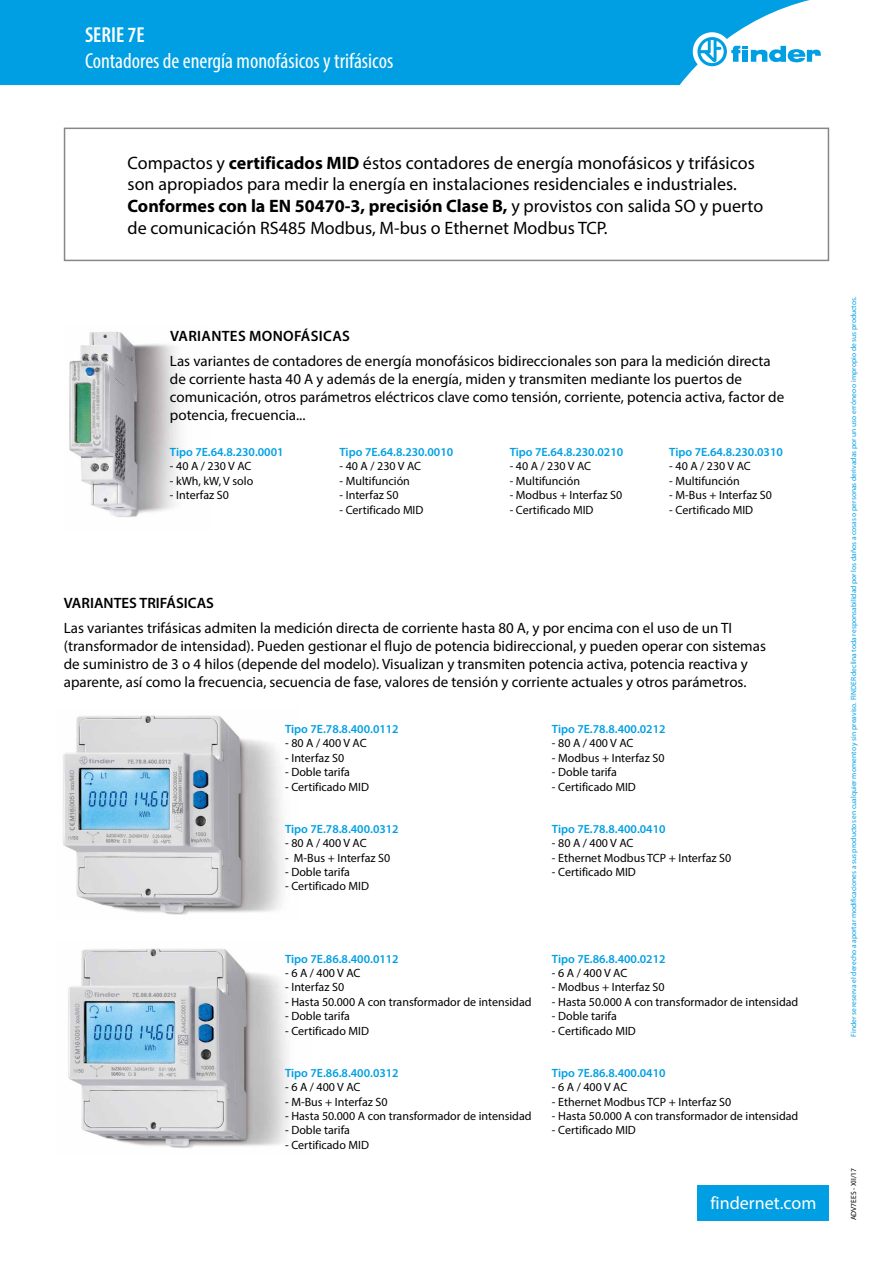
<style>
.page{position:relative;width:893px;height:1263px;background:#fff}
.page>*{position:absolute;margin:0;border:0;box-sizing:border-box;transform-origin:0 0}
.t1{font:condensed 21.75px "Myriad Pro";color:#fff}
.t2{font:600 condensed 21.75px "Myriad Pro";color:#fff}
.t3{font:18px/21.6px "Myriad Pro";color:#000}
.t4{font:18px "Myriad Pro";color:#fff}
.t5{font:15px/18px "Myriad Pro";color:#000}
.t6{font:600 15px "Myriad Pro";letter-spacing:.02em;color:#000}
.t7{font:600 15px "Myriad Pro";color:#000}
.t8{font:12px "Myriad Pro";color:#000}
.t9{font:600 12px "Myriad Pro";color:#009fe3}
.t10{font:7.5px "Myriad Pro";color:#009fe3}
.t11{font:7.5px "Myriad Pro";color:#000}
.s1{font-weight:700}
</style>
<div class="page">
<img style="left:68px;top:948px;width:221px;height:201px">
<div style="left:0;top:0;width:810px;height:85px;background:#009fe3"></div>
<div style="left:693px;top:32px;width:38px;height:39px;background:#fff;border-radius:50%"></div>
<svg style="left:697px;top:37px;width:124px;height:29px"></svg>
<div style="left:64px;top:128px;width:765px;height:133px;border:2px solid #878787"></div>
<img style="left:63px;top:715px;width:221px;height:200px">
<img style="left:69px;top:332px;width:112px;height:185px">
<div style="left:698px;top:1184px;width:131px;height:36px;background:#009fe3"></div>
<h1 class="t2" style="left:85px;top:23px;width:61px">SERIE 7E</h1>
<h1 class="t1" style="left:85px;top:48px;width:310px">Contadores de energía monofásicos y trifásicos</h1>
<p class="t3" style="left:128px;top:152px;width:637px">Compactos y <span class="s1">certificados MID</span> éstos contadores de energía monofásicos y trifásicos son apropiados para medir la energía en instalaciones residenciales e industriales.<br><span class="s1">Conformes con la EN 50470-3, precisión Clase B,</span> y provistos con salida SO y puerto de comunicación RS485 Modbus, M-bus o Ethernet Modbus TCP.</p>
<p class="t6" style="left:170px;top:326px;width:181px">VARIANTES MONOFÁSICAS</p>
<p class="t5" style="left:170px;top:352px;width:616px">Las variantes de contadores de energía monofásicos bidireccionales son para la medición directa de corriente hasta 40 A y además de la energía, miden y transmiten mediante los puertos de comunicación, otros parámetros eléctricos clave como tensión, corriente, potencia activa, factor de potencia, frecuencia...</p>
<p class="t9" style="left:170px;top:444px;width:115px">Tipo 7E.64.8.230.0001</p>
<p class="t8" style="left:170px;top:459px;width:83px">- 40 A / 230 V AC</p>
<p class="t8" style="left:170px;top:473px;width:85px">- kWh, kW, V solo</p>
<p class="t8" style="left:170px;top:488px;width:61px">- Interfaz S0</p>
<p class="t9" style="left:340px;top:444px;width:115px">Tipo 7E.64.8.230.0010</p>
<p class="t8" style="left:340px;top:459px;width:83px">- 40 A / 230 V AC</p>
<p class="t8" style="left:340px;top:473px;width:72px">- Multifunción</p>
<p class="t8" style="left:340px;top:488px;width:61px">- Interfaz S0</p>
<p class="t8" style="left:340px;top:502px;width:85px">- Certificado MID</p>
<p class="t9" style="left:510px;top:444px;width:115px">Tipo 7E.64.8.230.0210</p>
<p class="t8" style="left:510px;top:459px;width:83px">- 40 A / 230 V AC</p>
<p class="t8" style="left:510px;top:473px;width:72px">- Multifunción</p>
<p class="t8" style="left:510px;top:488px;width:114px">- Modbus + Interfaz S0</p>
<p class="t8" style="left:510px;top:502px;width:85px">- Certificado MID</p>
<p class="t9" style="left:669px;top:444px;width:115px">Tipo 7E.64.8.230.0310</p>
<p class="t8" style="left:669px;top:459px;width:83px">- 40 A / 230 V AC</p>
<p class="t8" style="left:669px;top:473px;width:72px">- Multifunción</p>
<p class="t8" style="left:669px;top:488px;width:104px">- M-Bus + Interfaz S0</p>
<p class="t8" style="left:669px;top:502px;width:85px">- Certificado MID</p>
<p class="t7" style="left:64px;top:593px;width:152px">VARIANTES TRIFÁSICAS</p>
<p class="t5" style="left:64px;top:619px;width:704px">Las variantes trifásicas admiten la medición directa de corriente hasta 80 A, y por encima con el uso de un TI (transformador de intensidad). Pueden gestionar el flujo de potencia bidireccional, y pueden operar con sistemas de suministro de 3 o 4 hilos (depende del modelo). Visualizan y transmiten potencia activa, potencia reactiva y aparente, así como la frecuencia, secuencia de fase, valores de tensión y corriente actuales y otros parámetros.</p>
<p class="t9" style="left:285px;top:721px;width:115px">Tipo 7E.78.8.400.0112</p>
<p class="t8" style="left:285px;top:736px;width:83px">- 80 A / 400 V AC</p>
<p class="t8" style="left:285px;top:750px;width:61px">- Interfaz S0</p>
<p class="t8" style="left:285px;top:765px;width:66px">- Doble tarifa</p>
<p class="t8" style="left:285px;top:779px;width:85px">- Certificado MID</p>
<p class="t9" style="left:285px;top:821px;width:115px">Tipo 7E.78.8.400.0312</p>
<p class="t8" style="left:285px;top:836px;width:83px">- 80 A / 400 V AC</p>
<p class="t8" style="left:285px;top:850px;width:107px">- M-Bus + Interfaz S0</p>
<p class="t8" style="left:285px;top:865px;width:66px">- Doble tarifa</p>
<p class="t8" style="left:285px;top:879px;width:85px">- Certificado MID</p>
<p class="t9" style="left:552px;top:721px;width:115px">Tipo 7E.78.8.400.0212</p>
<p class="t8" style="left:552px;top:736px;width:83px">- 80 A / 400 V AC</p>
<p class="t8" style="left:552px;top:750px;width:114px">- Modbus + Interfaz S0</p>
<p class="t8" style="left:552px;top:765px;width:66px">- Doble tarifa</p>
<p class="t8" style="left:552px;top:779px;width:85px">- Certificado MID</p>
<p class="t9" style="left:552px;top:821px;width:115px">Tipo 7E.78.8.400.0410</p>
<p class="t8" style="left:552px;top:836px;width:83px">- 80 A / 400 V AC</p>
<p class="t8" style="left:552px;top:850px;width:181px">- Ethernet Modbus TCP + Interfaz S0</p>
<p class="t8" style="left:552px;top:865px;width:85px">- Certificado MID</p>
<p class="t9" style="left:285px;top:951px;width:115px">Tipo 7E.86.8.400.0112</p>
<p class="t8" style="left:285px;top:966px;width:77px">- 6 A / 400 V AC</p>
<p class="t8" style="left:285px;top:980px;width:61px">- Interfaz S0</p>
<p class="t8" style="left:285px;top:994px;width:248px">- Hasta 50.000 A con transformador de intensidad</p>
<p class="t8" style="left:285px;top:1009px;width:66px">- Doble tarifa</p>
<p class="t8" style="left:285px;top:1023px;width:85px">- Certificado MID</p>
<p class="t9" style="left:285px;top:1065px;width:115px">Tipo 7E.86.8.400.0312</p>
<p class="t8" style="left:285px;top:1080px;width:77px">- 6 A / 400 V AC</p>
<p class="t8" style="left:285px;top:1094px;width:104px">- M-Bus + Interfaz S0</p>
<p class="t8" style="left:285px;top:1109px;width:248px">- Hasta 50.000 A con transformador de intensidad</p>
<p class="t8" style="left:285px;top:1123px;width:66px">- Doble tarifa</p>
<p class="t8" style="left:285px;top:1137px;width:85px">- Certificado MID</p>
<p class="t9" style="left:552px;top:951px;width:115px">Tipo 7E.86.8.400.0212</p>
<p class="t8" style="left:552px;top:966px;width:77px">- 6 A / 400 V AC</p>
<p class="t8" style="left:552px;top:980px;width:114px">- Modbus + Interfaz S0</p>
<p class="t8" style="left:552px;top:994px;width:248px">- Hasta 50.000 A con transformador de intensidad</p>
<p class="t8" style="left:552px;top:1009px;width:66px">- Doble tarifa</p>
<p class="t8" style="left:552px;top:1023px;width:85px">- Certificado MID</p>
<p class="t9" style="left:552px;top:1065px;width:115px">Tipo 7E.86.8.400.0410</p>
<p class="t8" style="left:552px;top:1080px;width:77px">- 6 A / 400 V AC</p>
<p class="t8" style="left:552px;top:1094px;width:181px">- Ethernet Modbus TCP + Interfaz S0</p>
<p class="t8" style="left:552px;top:1109px;width:248px">- Hasta 50.000 A con transformador de intensidad</p>
<p class="t8" style="left:552px;top:1123px;width:85px">- Certificado MID</p>
<h2 class="t4" style="left:710px;top:1192px;width:108px">findernet.com</h2>
<p class="t10" style="left:849px;top:1037px;width:742px;rotate:-90deg">Finder se reserva el derecho a aportar modificaciones a sus productos en cualquier momento y sin preaviso. FINDER declina toda responsabilidad por los daños a cosas o personas derivadas por un uso erróneo o impropio de sus productos.</p>
<p class="t11" style="left:849px;top:1220px;width:54px;rotate:-90deg">ADV7EES - XII/17</p>
</div>
